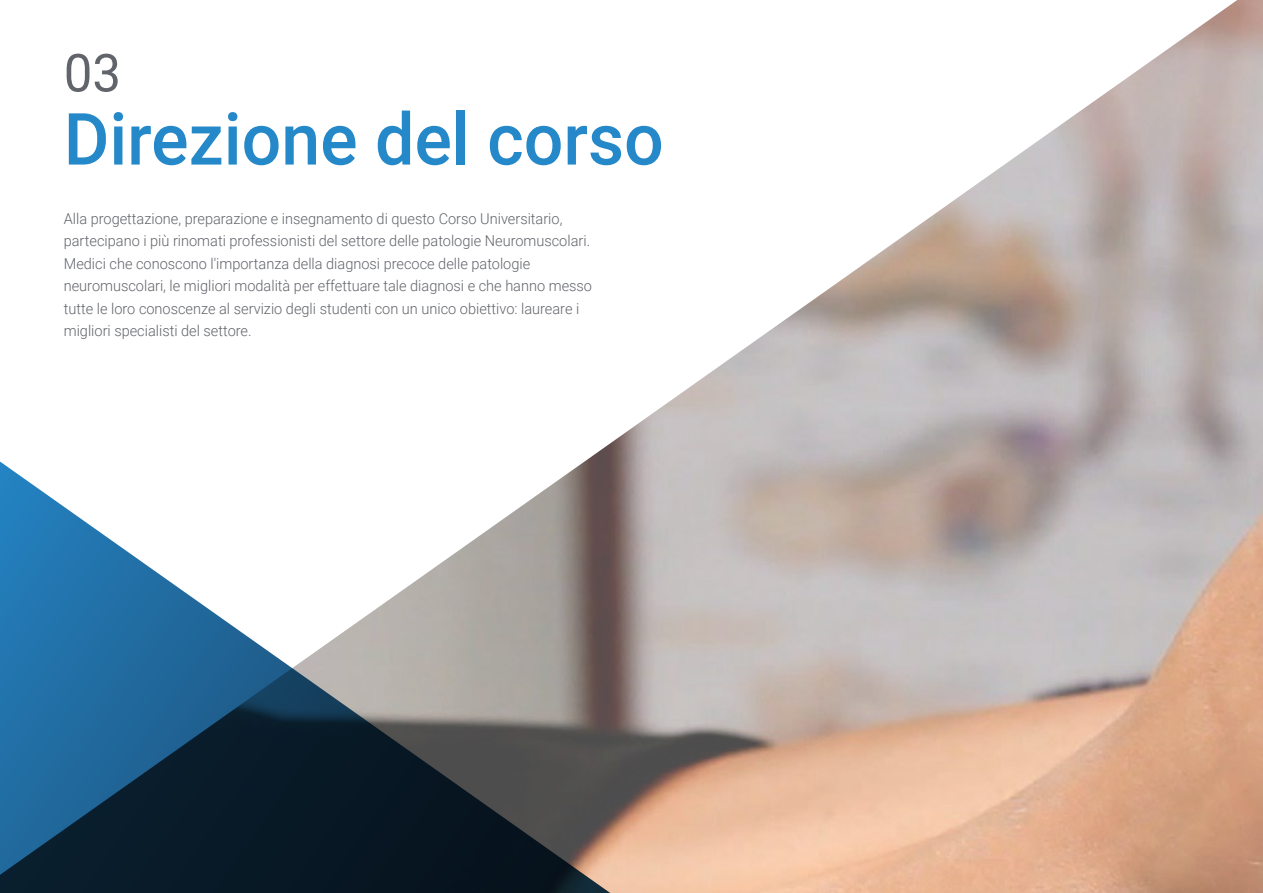
<style>
.page{position:relative;width:1263px;height:893px;background:#fff}
.page>*{position:absolute;margin:0;border:0;box-sizing:border-box;transform-origin:0 0}
.t1{font:500 72px "Roboto";color:#2488c9}
.t2{font:52.5px "Roboto";color:#61646a}
.t3{font:300 15px/22.5px "Roboto";color:#61646a}
</style>
<div class="page">
<img style="left:606px;top:0;width:657px;height:893px">
<svg style="left:0;top:446px;width:640px;height:447px"></svg>
<h2 class="t2" style="left:64px;top:36px;width:59px">03</h2>
<h1 class="t1" style="left:64px;top:89px;width:601px">Direzione del corso</h1>
<p class="t3" style="left:64px;top:207px;width:530px">Alla progettazione, preparazione e insegnamento di questo Corso Universitario, partecipano i più rinomati professionisti del settore delle patologie Neuromuscolari.<br>Medici che conoscono l'importanza della diagnosi precoce delle patologie neuromuscolari, le migliori modalità per effettuare tale diagnosi e che hanno messo tutte le loro conoscenze al servizio degli studenti con un unico obiettivo: laureare i migliori specialisti del settore.</p>
</div>
